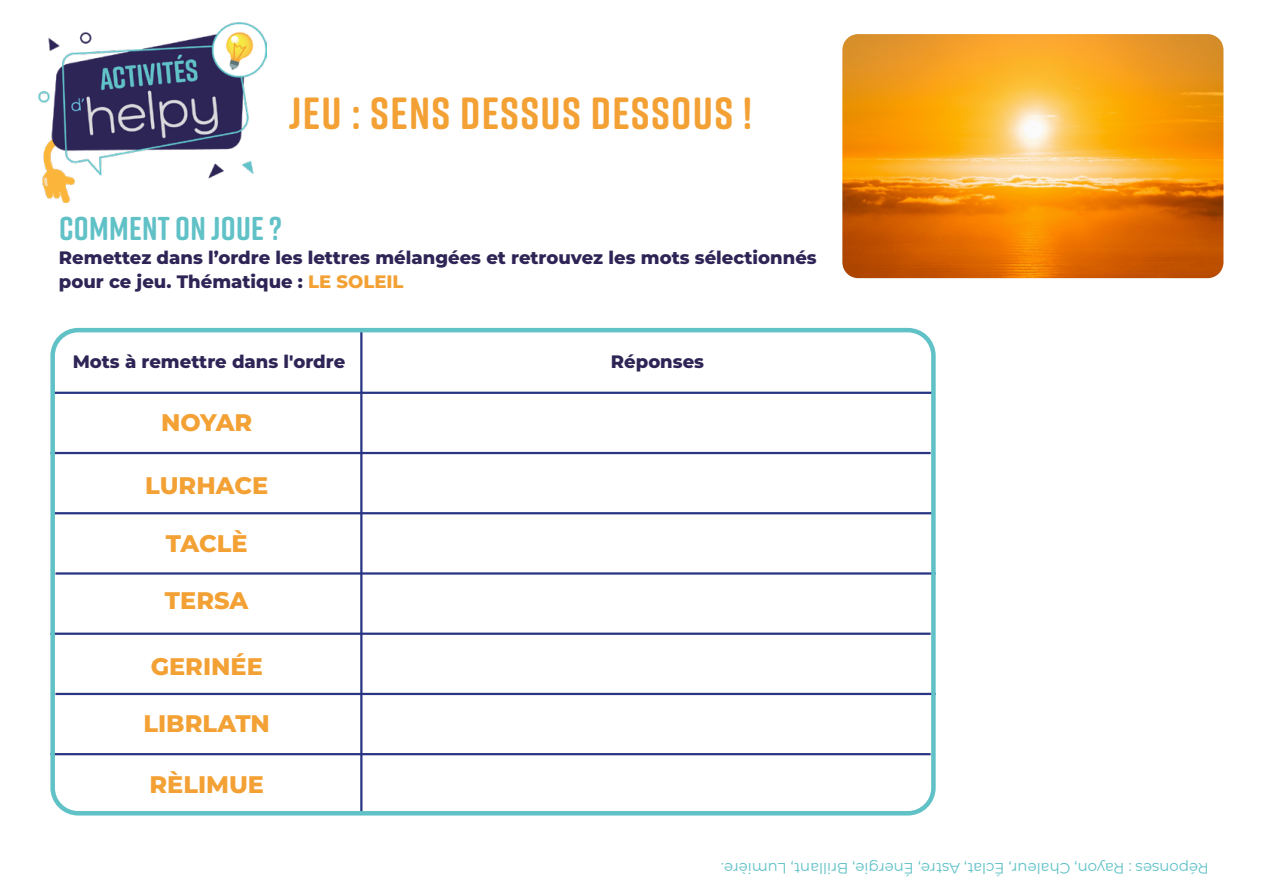
<style>
.page{position:relative;width:1263px;height:893px;background:#fff}
.page>*{position:absolute;margin:0;border:0;box-sizing:border-box;transform-origin:0 0}
.t1{font:700 45px "Rift Soft";letter-spacing:.03em;color:#f3a134}
.t2{font:700 33px "Rift Soft";letter-spacing:.01em;color:#60c1c7}
.t3{font:800 24px "Montserrat";color:#f3a134}
.t4{font:800 18px/24px "Montserrat";color:#2f2456}
.t5{font:15px "Montserrat";color:#60c1c7}
.s1{color:#f3a134}
</style>
<div class="page">
<hr style="left:360px;top:330px;width:2px;height:483px;background:#283583">
<hr style="left:50px;top:452px;width:881px;height:2px;background:#283583">
<hr style="left:53px;top:512px;width:880px;height:2px;background:#283583">
<hr style="left:55px;top:572px;width:881px;height:3px;background:#283583">
<hr style="left:50px;top:633px;width:881px;height:2px;background:#283583">
<hr style="left:55px;top:693px;width:881px;height:2px;background:#283583">
<hr style="left:50px;top:753px;width:881px;height:2px;background:#283583">
<hr style="left:53px;top:392px;width:880px;height:2px;background:#283583">
<div style="left:50px;top:328px;width:886px;height:487px;border:4px solid #60c1c7;border-radius:26px"></div>
<img style="left:844px;top:36px;width:378px;height:241px">
<div style="left:823px;top:15px;width:420px;height:283px;border:20px solid #fff;border-radius:26px"></div>
<img style="left:38px;top:22px;width:228px;height:180px">
<h1 class="t1" style="left:289px;top:81px;width:464px">JEU : SENS DESSUS DESSOUS !</h1>
<h2 class="t2" style="left:59px;top:205px;width:224px">COMMENT ON JOUE ?</h2>
<p class="t4" style="left:59px;top:245px;width:759px">Remettez dans l’ordre les lettres mélangées et retrouvez les mots sélectionnés pour ce jeu. Thématique : <span class="s1">LE SOLEIL</span></p>
<p class="t4" style="left:73px;top:349px;width:274px">Mots à remettre dans l'ordre</p>
<p class="t4" style="left:611px;top:349px;width:95px">Réponses</p>
<h3 class="t3" style="left:161px;top:405px;width:93px">NOYAR</h3>
<h3 class="t3" style="left:145px;top:467px;width:124px">LURHACE</h3>
<h3 class="t3" style="left:166px;top:526px;width:83px">TACLÈ</h3>
<h3 class="t3" style="left:165px;top:583px;width:85px">TERSA</h3>
<h3 class="t3" style="left:151px;top:649px;width:114px">GERINÉE</h3>
<h3 class="t3" style="left:144px;top:706px;width:128px">LIBRLATN</h3>
<h3 class="t3" style="left:149px;top:766px;width:116px">RÈLIMUE</h3>
<p class="t5" style="left:1209px;top:878px;width:490px;rotate:-180deg">Réponses : Rayon, Chaleur, Éclat, Astre, Énergie, Brillant, Lumière.</p>
</div>
